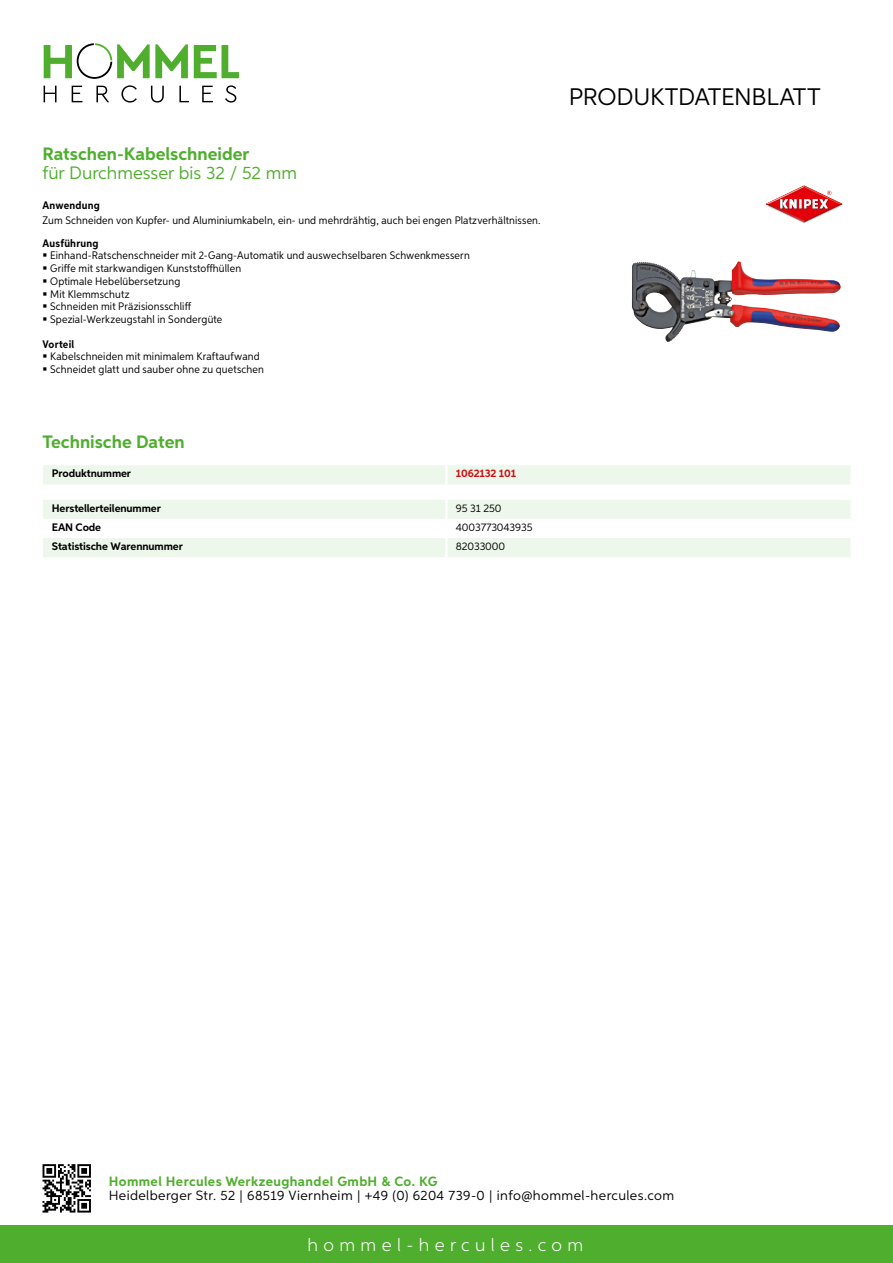
<style>
.page{position:relative;width:893px;height:1263px;background:#fff}
.page>*{position:absolute;margin:0;border:0;box-sizing:border-box;transform-origin:0 0}
.t1{font:24px "Aspira";letter-spacing:-.01em;color:#000}
.t2{font:700 18px "Aspira";color:#50ae2f}
.t3{font:18px "Aspira";color:#50ae2f}
.t4{font:300 18px "Aspira";letter-spacing:.3em;color:#fff}
.t5{font:13.5px "Aspira";letter-spacing:.03em;color:#000}
.t6{font:700 13.5px "Aspira";letter-spacing:.03em;color:#50ae2f}
.t7{font:10.95px/12.8px "Aspira Nar";letter-spacing:.015em;color:#000}
.t8{font:700 10.95px "Aspira";letter-spacing:-.01em;color:#000}
.t9{font:10.95px "Aspira";letter-spacing:-.01em;color:#000}
.t10{font:700 10.95px "Aspira Nar";letter-spacing:.02em;color:#000}
.t11{font:700 10.95px "Aspira";letter-spacing:-.01em;color:#cd1013}
</style>
<div class="page">
<div style="left:0;top:1226px;width:893px;height:37px;background:#50ae2f"></div>
<svg style="left:43px;top:1164px;width:48px;height:48px"></svg>
<svg style="left:194px;top:45px;width:45px;height:33px"></svg>
<svg style="left:44px;top:43px;width:144px;height:36px"></svg>
<svg style="left:44px;top:86px;width:13px;height:16px"></svg>
<svg style="left:72px;top:86px;width:10px;height:16px"></svg>
<svg style="left:96px;top:86px;width:13px;height:16px"></svg>
<svg style="left:121px;top:85px;width:16px;height:18px"></svg>
<svg style="left:151px;top:86px;width:13px;height:17px"></svg>
<svg style="left:179px;top:86px;width:10px;height:16px"></svg>
<svg style="left:202px;top:86px;width:11px;height:16px"></svg>
<svg style="left:225px;top:85px;width:11px;height:18px"></svg>
<div style="left:43px;top:465px;width:807px;height:19px;background:#eef7eb"></div>
<hr style="left:445px;top:465px;width:3px;height:19px;background:#fff">
<svg style="left:43px;top:500px;width:807px;height:57px"></svg>
<hr style="left:445px;top:538px;width:3px;height:19px;background:#fff">
<img style="left:632px;top:261px;width:106px;height:50px">
<svg style="left:766px;top:186px;width:76px;height:38px"></svg>
<h2 class="t2" style="left:43px;top:142px;width:208px">Ratschen-Kabelschneider</h2>
<h2 class="t3" style="left:43px;top:162px;width:256px">für Durchmesser bis 32 / 52 mm</h2>
<p class="t10" style="left:43px;top:199px;width:59px">Anwendung</p>
<p class="t7" style="left:43px;top:214px;width:500px">Zum Schneiden von Kupfer- und Aluminiumkabeln, ein- und mehrdrähtig, auch bei engen Platzverhältnissen.</p>
<p class="t10" style="left:43px;top:236px;width:58px">Ausführung</p>
<p class="t7" style="left:50px;top:249px;width:421px">Einhand-Ratschenschneider mit 2-Gang-Automatik und auswechselbaren Schwenkmessern Griffe mit starkwandigen Kunststoffhüllen<br>Optimale Hebelübersetzung<br>Mit Klemmschutz<br>Schneiden mit Präzisionsschliff<br>Spezial-Werkzeugstahl in Sondergüte</p>
<p class="t10" style="left:43px;top:337px;width:33px">Vorteil</p>
<p class="t7" style="left:50px;top:350px;width:215px">Kabelschneiden mit minimalem Kraftaufwand<br>Schneidet glatt und sauber ohne zu quetschen</p>
<h2 class="t2" style="left:43px;top:431px;width:144px">Technische Daten</h2>
<p class="t8" style="left:52px;top:467px;width:81px">Produktnummer</p>
<p class="t11" style="left:456px;top:467px;width:62px">1062132 101</p>
<p class="t8" style="left:52px;top:501px;width:111px">Herstellerteilenummer</p>
<p class="t9" style="left:456px;top:501px;width:47px">95 31 250</p>
<p class="t8" style="left:52px;top:520px;width:51px">EAN Code</p>
<p class="t9" style="left:456px;top:520px;width:78px">4003773043935</p>
<p class="t8" style="left:52px;top:539px;width:132px">Statistische Warennummer</p>
<p class="t9" style="left:456px;top:540px;width:51px">82033000</p>
<h1 class="t1" style="left:569px;top:82px;width:253px">Produktdatenblatt</h1>
<p class="t6" style="left:109px;top:1172px;width:330px">Hommel Hercules Werkzeughandel GmbH &amp; Co. KG</p>
<p class="t5" style="left:109px;top:1187px;width:567px">Heidelberger Str. 52 | 68519 Viernheim | +49 (0) 6204 739-0 | info@hommel-hercules.com</p>
<h2 class="t4" style="left:307px;top:1234px;width:277px">hommel-hercules.com</h2>
</div>
